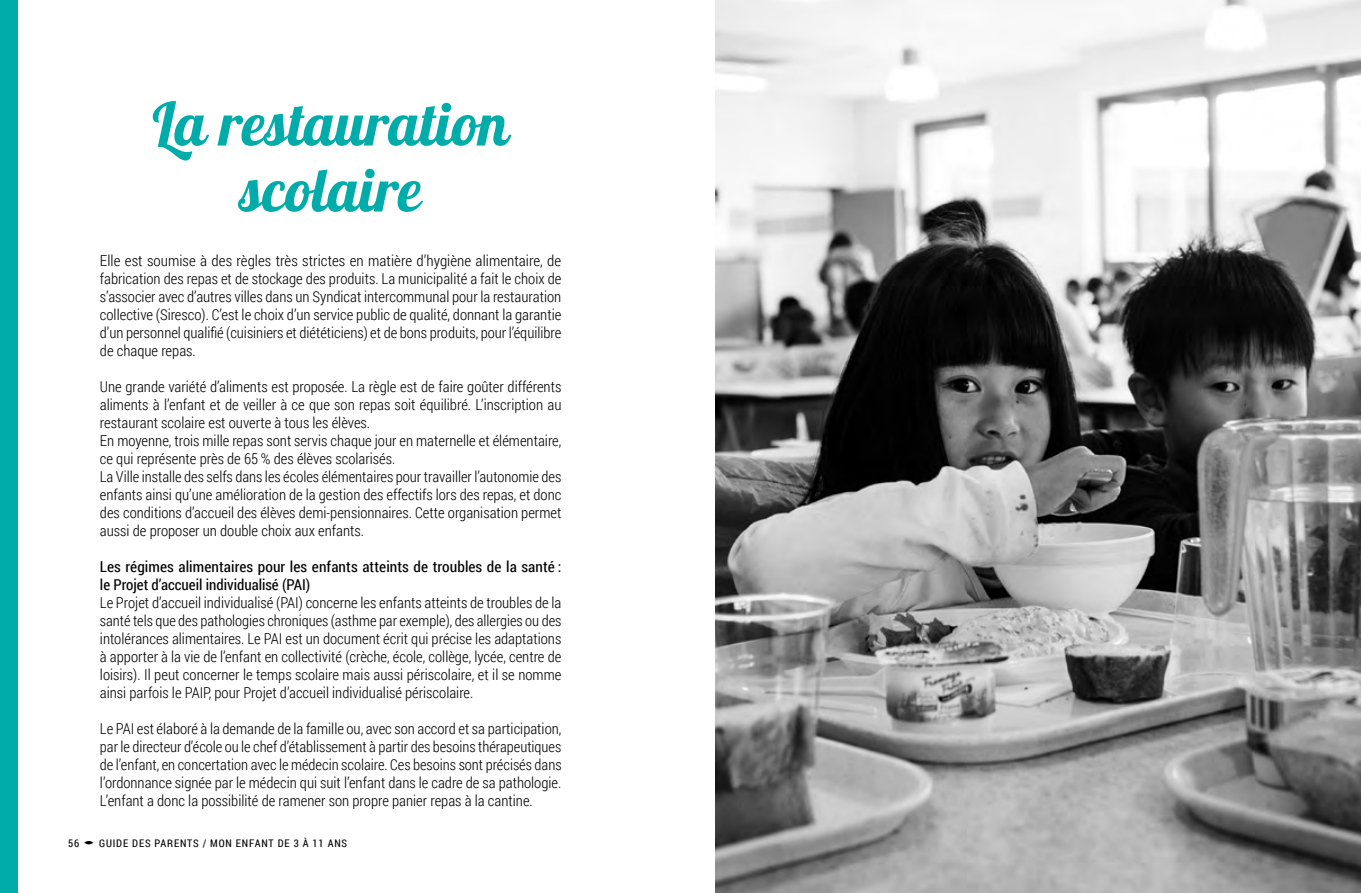
<style>
.page{position:relative;width:1361px;height:893px;background:#fff}
.page>*{position:absolute;margin:0;border:0;box-sizing:border-box;transform-origin:0 0}
.t1{font:60px/66px "Pattaya";color:#00aca9;text-align:center}
.t2{font:300 15px/18px "Roboto Condensed";color:#000;text-align:justify}
.t3{font:15px/18px "Roboto Condensed";letter-spacing:.005em;color:#000}
.t4{font:10.5px "Roboto Condensed";letter-spacing:.08em;color:#000}
</style>
<div class="page">
<img style="left:715px;top:0;width:646px;height:893px">
<div style="left:0;top:0;width:17px;height:893px;background:#00aca9"></div>
<svg style="left:1270px;top:841px;width:9px;height:4px"></svg>
<h1 class="t1" style="left:152px;top:94px;width:358px">La restauration scolaire</h1>
<p class="t2" style="left:100px;top:251px;width:463px">Elle est soumise à des règles très strictes en matière d’hygiène alimentaire, de fabrication des repas et de stockage des produits. La municipalité a fait le choix de s’associer avec d’autres villes dans un Syndicat intercommunal pour la restauration collective (Siresco). C’est le choix d’un service public de qualité, donnant la garantie d’un personnel qualifié (cuisiniers et diététiciens) et de bons produits, pour l’équilibre de chaque repas.</p>
<p class="t2" style="left:100px;top:377px;width:463px;text-align:left">Une grande variété d’aliments est proposée. La règle est de faire goûter différents aliments à l’enfant et de veiller à ce que son repas soit équilibré. L’inscription au restaurant scolaire est ouverte à tous les élèves.<br>En moyenne, trois mille repas sont servis chaque jour en maternelle et élémentaire, ce qui représente près de 65 % des élèves scolarisés.<br>La Ville installe des selfs dans les écoles élémentaires pour travailler l’autonomie des enfants ainsi qu’une amélioration de la gestion des effectifs lors des repas, et donc des conditions d’accueil des élèves demi-pensionnaires. Cette organisation permet aussi de proposer un double choix aux enfants.</p>
<p class="t3" style="left:100px;top:557px;width:463px">Les régimes alimentaires pour les enfants atteints de troubles de la santé : le Projet d’accueil individualisé (PAI)</p>
<p class="t2" style="left:100px;top:593px;width:463px">Le Projet d’accueil individualisé (PAI) concerne les enfants atteints de troubles de la santé tels que des pathologies chroniques (asthme par exemple), des allergies ou des intolérances alimentaires. Le PAI est un document écrit qui précise les adaptations à apporter à la vie de l’enfant en collectivité (crèche, école, collège, lycée, centre de loisirs). Il peut concerner le temps scolaire mais aussi périscolaire, et il se nomme ainsi parfois le PAIP, pour Projet d’accueil individualisé périscolaire.</p>
<p class="t2" style="left:100px;top:719px;width:463px">Le PAI est élaboré à la demande de la famille ou, avec son accord et sa participation, par le directeur d’école ou le chef d’établissement à partir des besoins thérapeutiques de l’enfant, en concertation avec le médecin scolaire. Ces besoins sont précisés dans l’ordonnance signée par le médecin qui suit l’enfant dans le cadre de sa pathologie.<br>L’enfant a donc la possibilité de ramener son propre panier repas à la cantine.</p>
<p class="t4" style="left:68px;top:836px;width:13px">56</p>
<p class="t4" style="left:99px;top:836px;width:250px">GUIDE DES PARENTS / MON ENFANT DE 3 À 11 ANS</p>
</div>
